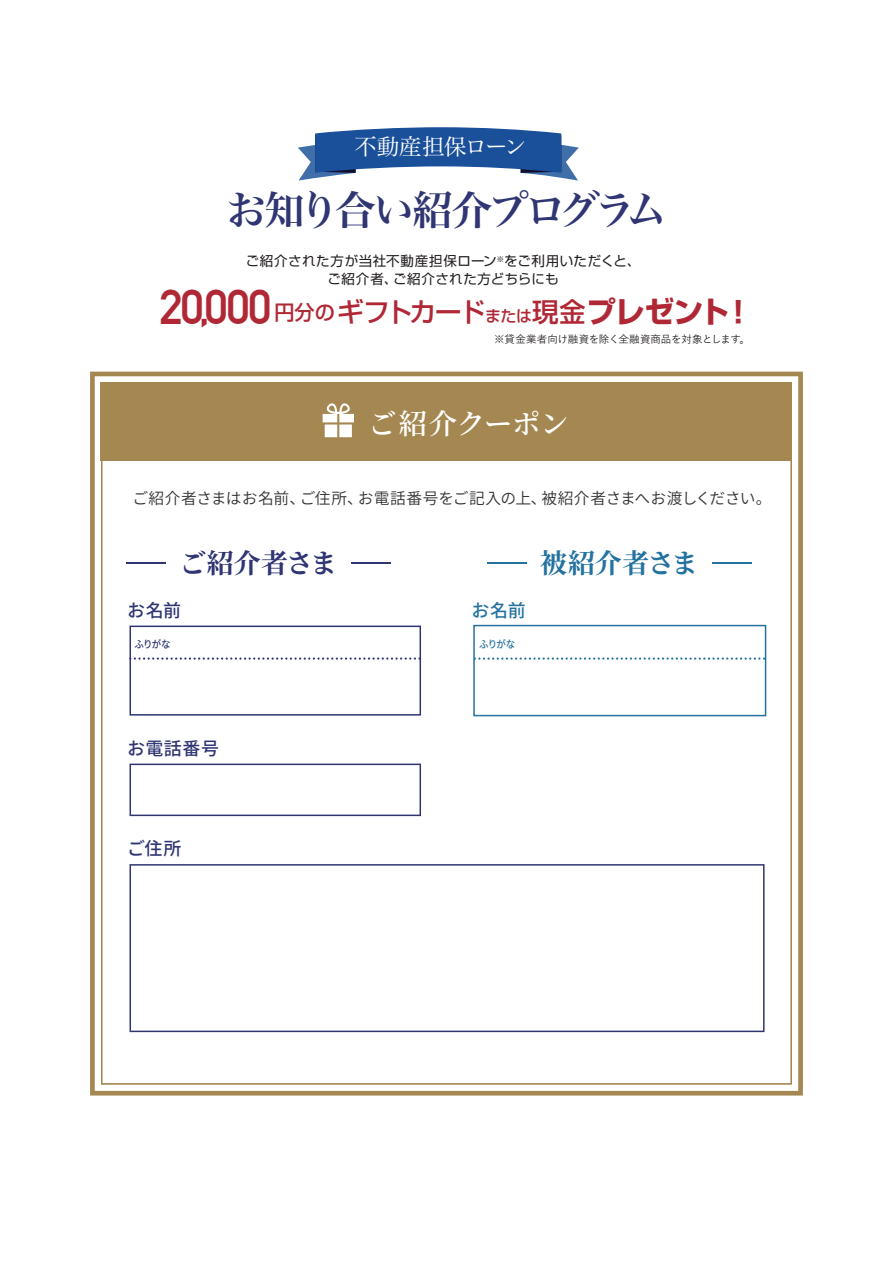
<style>
.page{position:relative;width:893px;height:1263px;background:#fff}
.page>*{position:absolute;margin:0;border:0;box-sizing:border-box;transform-origin:0 0}
.t1{font:700 48px "DIN Alternate";color:#b02835}
.t2{font:40.5px "Hira Min Pro N W6";letter-spacing:-.105em;color:#2f3673}
.t3{font:600 28.35px "Source Han Serif";letter-spacing:-.01em;color:#fff}
.t4{font:700 27px "Source Han Serif";color:#2f3673}
.t5{font:700 27px "Source Han Serif";color:#2472a0}
.t6{font:500 26.55px "Shin Go";letter-spacing:-.065em;color:#b02835}
.t7{font:22.5px "Hira Min Pro N W3";letter-spacing:-.02em;color:#fff}
.t8{font:500 18px "Source Han Sans JP";letter-spacing:.03em;color:#2f3673}
.t9{font:500 18px "Source Han Sans JP";color:#2472a0}
.t10{font:15.75px "Source Han Sans JP";color:#343434}
.t11{font:13.5px/18px "Shin Go";letter-spacing:.04em;color:#231f20;text-align:center}
.t12{font:500 10.5px "Yu Go";letter-spacing:-.02em;color:#231f20}
.t13{font:500 10.5px "Source Han Sans JP";color:#2f3673;scale:.9 1}
.t14{font:500 10.5px "Source Han Sans JP";color:#2472a0;scale:.9 1}
.s1{font-size:20.1px}
.s2{font-size:15.9px}
.s3{font-weight:700;font-size:29.7px}
.s4{font-family:"Koz Go Pr 6 N";font-weight:400}
</style>
<div class="page">
<svg style="left:298px;top:127px;width:281px;height:54px"></svg>
<svg style="left:90px;top:372px;width:713px;height:723px;background:#a88b58"></svg>
<svg style="left:95px;top:376px;width:703px;height:715px"></svg>
<svg style="left:101px;top:460px;width:691px;height:624px"></svg>
<div style="left:101px;top:382px;width:691px;height:78px;background:#a58752"></div>
<svg style="left:323px;top:403px;width:31px;height:34px"></svg>
<svg style="left:130px;top:764px;width:291px;height:52px"></svg>
<svg style="left:130px;top:864px;width:635px;height:168px"></svg>
<div style="left:473px;top:625px;width:293px;height:91px;border:2px solid #2472a0"></div>
<svg style="left:130px;top:626px;width:291px;height:90px"></svg>
<svg style="left:475px;top:657px;width:290px;height:3px"></svg>
<h3 class="t7" style="left:354px;top:128px;width:174px">不動産担保ローン</h3>
<h2 class="t2" style="left:226px;top:174px;width:442px">お知り合い紹介プログラム</h2>
<p class="t11" style="left:246px;top:251px;width:396px">ご紹介された方が当社不動産担保ローン<sup>※</sup>をご利用いただくと、ご紹介者、ご紹介された方どちらにも</p>
<h1 class="t1" style="left:159px;top:271px;width:113px">20,000</h1>
<h3 class="t6" style="left:274px;top:294px;width:480px"><span class="s1">円分の</span> ギフトカード<span class="s2">または</span>現金<span class="s3">プレゼント！</span></h3>
<p class="t12" style="left:494px;top:329px;width:258px">※貸金業者向け融資を除く全融資商品を対象とします。</p>
<h3 class="t3" style="left:368px;top:408px;width:202px">ご紹介クーポン</h3>
<p class="t10" style="left:132px;top:489px;width:641px">ご紹介者さまはお名前、ご住所、お電話番号をご記入の上、被紹介者さまへお渡しください。</p>
<h3 class="t4" style="left:119px;top:548px;width:280px"><span class="s4">－</span>ご紹介者さま <span class="s4">－</span></h3>
<h3 class="t5" style="left:480px;top:548px;width:281px"><span class="s4">－</span>被紹介者さま <span class="s4">－</span></h3>
<h3 class="t8" style="left:127px;top:600px;width:56px">お名前</h3>
<h3 class="t9" style="left:472px;top:600px;width:56px">お名前</h3>
<p class="t13" style="left:135px;top:638px;width:42px">ふりがな</p>
<p class="t14" style="left:479px;top:638px;width:42px">ふりがな</p>
<h3 class="t8" style="left:127px;top:738px;width:94px">お電話番号</h3>
<h3 class="t8" style="left:127px;top:838px;width:56px">ご住所</h3>
</div>
